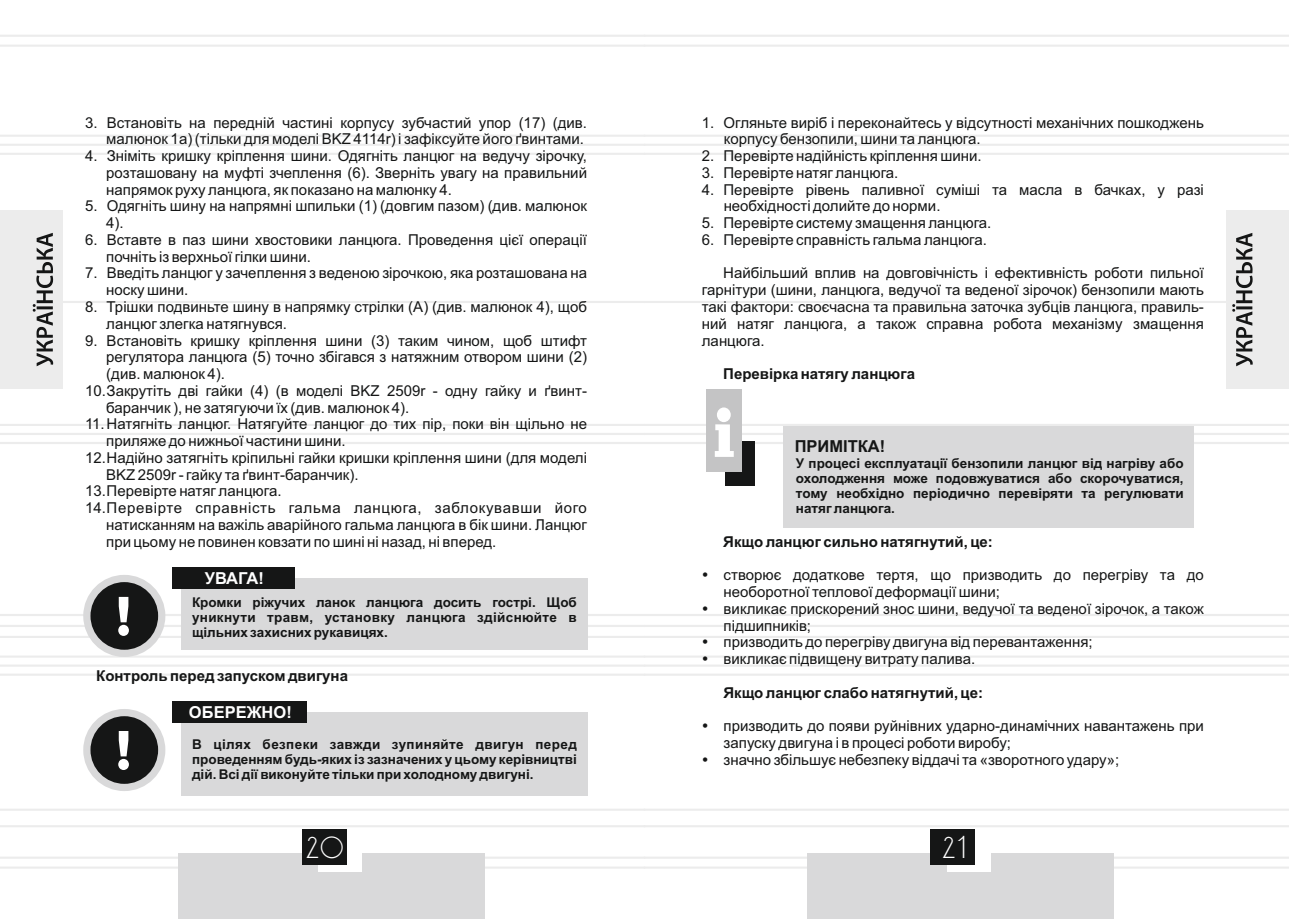
<style>
.page{position:relative;width:1289px;height:919px;background:#fff}
.page>*{position:absolute;margin:0;border:0;box-sizing:border-box;transform-origin:0 0}
.t1{font:26.25px "DS Standart Cyr";color:#fff}
.t2{font:700 16.5px "Arial";color:#fff}
.t3{font:700 16.5px "Arial";color:#151616}
.t4{font:15px/16.8px "Arial";color:#151616}
.t5{font:700 15px "Arial";color:#151616}
.t6{font:700 13.5px/15.1px "Arial";color:#151616;text-align:justify}
</style>
<div class="page">
<hr style="left:644px;top:135px;width:644px;height:2px;background:#ececec">
<hr style="left:644px;top:153px;width:644px;height:2px;background:#ececec">
<hr style="left:644px;top:655px;width:644px;height:2px;background:#ececec">
<hr style="left:644px;top:673px;width:644px;height:2px;background:#ececec">
<hr style="left:644px;top:856px;width:644px;height:2px;background:#ececec">
<hr style="left:644px;top:866px;width:644px;height:2px;background:#ececec">
<hr style="left:644px;top:35px;width:644px;height:2px;background:#ececec">
<hr style="left:644px;top:45px;width:644px;height:2px;background:#ececec">
<hr style="left:644px;top:808px;width:644px;height:2px;background:#ececec">
<hr style="left:644px;top:825px;width:644px;height:2px;background:#ececec">
<hr style="left:644px;top:301px;width:644px;height:2px;background:#ececec">
<hr style="left:0;top:135px;width:644px;height:2px;background:#ececec">
<hr style="left:0;top:144px;width:1288px;height:2px;background:#ececec">
<hr style="left:0;top:153px;width:644px;height:2px;background:#ececec">
<hr style="left:0;top:655px;width:644px;height:2px;background:#ececec">
<hr style="left:0;top:673px;width:644px;height:2px;background:#ececec">
<hr style="left:0;top:856px;width:644px;height:2px;background:#ececec">
<hr style="left:0;top:866px;width:644px;height:2px;background:#ececec">
<hr style="left:0;top:35px;width:644px;height:2px;background:#ececec">
<hr style="left:0;top:45px;width:644px;height:2px;background:#ececec">
<hr style="left:0;top:808px;width:644px;height:2px;background:#ececec">
<hr style="left:0;top:825px;width:644px;height:2px;background:#ececec">
<hr style="left:0;top:301px;width:644px;height:2px;background:#ececec">
<div style="left:83px;top:575px;width:82px;height:82px;border:14px solid #d9d9da;border-radius:50%"></div>
<div style="left:90px;top:582px;width:68px;height:67px;background:#151616;border-radius:50%"></div>
<div style="left:181px;top:578px;width:406px;height:72px;background:#d9d9da"></div>
<div style="left:172px;top:567px;width:123px;height:22px;background:#151616"></div>
<div style="left:83px;top:709px;width:82px;height:82px;border:14px solid #d9d9da;border-radius:50%"></div>
<div style="left:90px;top:716px;width:68px;height:67px;background:#151616;border-radius:50%"></div>
<svg style="left:118px;top:731px;width:11px;height:39px"></svg>
<div style="left:181px;top:712px;width:406px;height:83px;background:#d9d9da"></div>
<div style="left:172px;top:701px;width:135px;height:22px;background:#151616"></div>
<div style="left:725px;top:441px;width:29px;height:44px;background:#151616"></div>
<div style="left:705px;top:389px;width:36px;height:83px;background:#c4c4c5"></div>
<svg style="left:0;top:407px;width:1288px;height:50px"></svg>
<div style="left:783px;top:426px;width:410px;height:101px;background:#d9d9da"></div>
<div style="left:178px;top:853px;width:307px;height:65px;background:#d9d9da"></div>
<div style="left:318px;top:832px;width:44px;height:39px;background:#fff"></div>
<div style="left:301px;top:829px;width:45px;height:36px;background:#151616"></div>
<div style="left:0;top:210px;width:62px;height:179px;background:#ececec"></div>
<svg style="left:33px;top:233px;width:20px;height:133px"></svg>
<div style="left:807px;top:853px;width:306px;height:65px;background:#d9d9da"></div>
<div style="left:946px;top:832px;width:44px;height:39px;background:#fff"></div>
<div style="left:930px;top:829px;width:45px;height:36px;background:#151616"></div>
<div style="left:1226px;top:210px;width:62px;height:179px;background:#ececec"></div>
<svg style="left:1232px;top:233px;width:20px;height:133px"></svg>
<svg style="left:0;top:597px;width:1288px;height:47px"></svg>
<svg style="left:0;top:656px;width:1288px;height:11px"></svg>
<p class="t4" style="left:85px;top:115px;width:503px;text-align:right">3. Встановіть на передній частині корпусу зубчастий упор (17) (див. малюнок 1а) (тільки для моделі BKZ 4114r) і зафіксуйте його ґвинтами.</p>
<p class="t4" style="left:106px;top:149px;width:482px;text-align:justify;text-indent:-21px">4. Зніміть кришку кріплення шини. Одягніть ланцюг на ведучу зірочку, розташовану на муфті зчеплення (6). Зверніть увагу на правильний напрямок руху ланцюга, як показано на малюнку 4.</p>
<p class="t4" style="left:106px;top:199px;width:482px;text-indent:-21px">5. Одягніть шину на напрямні шпильки (1) (довгим пазом) (див. малюнок<br>4).</p>
<p class="t4" style="left:106px;top:233px;width:482px;text-indent:-21px">6. Вставте в паз шини хвостовики ланцюга. Проведення цієї операції почніть із верхньої гілки шини.</p>
<p class="t4" style="left:106px;top:266px;width:482px;text-indent:-21px">7. Введіть ланцюг у зачеплення з веденою зірочкою, яка розташована на носку шини.</p>
<p class="t4" style="left:106px;top:300px;width:482px;text-indent:-21px">8. Трішки подвиньте шину в напрямку стрілки (А) (див. малюнок 4), щоб ланцюг злегка натягнувся.</p>
<p class="t4" style="left:106px;top:333px;width:482px;text-align:justify;text-indent:-21px">9. Встановіть кришку кріплення шини (3) таким чином, щоб штифт регулятора ланцюга (5) точно збігався з натяжним отвором шини (2) (див. малюнок 4).</p>
<p class="t4" style="left:106px;top:383px;width:482px;text-indent:-21px">10. Закрутіть дві гайки (4) (в моделі BKZ 2509r - одну гайку и ґвинт&shy;баранчик ), не затягуючи їх (див. малюнок 4).</p>
<p class="t4" style="left:106px;top:417px;width:482px;text-indent:-21px">11. Натягніть ланцюг. Натягуйте ланцюг до тих пір, поки він щільно не приляже до нижньої частини шини.</p>
<p class="t4" style="left:106px;top:450px;width:482px;text-indent:-21px">12. Надійно затягніть кріпильні гайки кришки кріплення шини (для моделі<br>BKZ 2509r - гайку та ґвинт-баранчик).</p>
<p class="t4" style="left:85px;top:484px;width:198px">13. Перевірте натяг ланцюга.</p>
<p class="t4" style="left:106px;top:501px;width:482px;text-align:justify;text-indent:-21px">14. Перевірте справність гальма ланцюга, заблокувавши його натисканням на важіль аварійного гальма ланцюга в бік шини. Ланцюг при цьому не повинен ковзати по шині ні назад, ні вперед.</p>
<p class="t2" style="left:205px;top:572px;width:60px">УВАГА!</p>
<p class="t6" style="left:192px;top:595px;width:386px">Кромки ріжучих ланок ланцюга досить гострі. Щоб уникнути травм, установку ланцюга здійснюйте в щільних захисних рукавицях.</p>
<p class="t5" style="left:96px;top:670px;width:253px">Контроль перед запуском двигуна</p>
<p class="t2" style="left:189px;top:706px;width:104px">ОБЕРЕЖНО!</p>
<p class="t6" style="left:192px;top:737px;width:386px">В цілях безпеки завжди зупиняйте двигун перед проведенням будь-яких із зазначених у цьому керівництві дій. Всі дії виконуйте тільки при холодному двигуні.</p>
<p class="t4" style="left:723px;top:115px;width:481px;text-indent:-22px">1. Огляньте виріб і переконайтесь у відсутності механічних пошкоджень корпусу бензопили, шини та ланцюга.</p>
<p class="t4" style="left:702px;top:149px;width:281px">2. Перевірте надійність кріплення шини.</p>
<p class="t4" style="left:702px;top:165px;width:198px">3. Перевірте натяг ланцюга.</p>
<p class="t4" style="left:723px;top:182px;width:481px;text-indent:-22px">4. Перевірте рівень паливної суміші та масла в бачках, у разі необхідності долийте до норми.</p>
<p class="t4" style="left:702px;top:216px;width:291px">5. Перевірте систему змащення ланцюга.</p>
<p class="t4" style="left:702px;top:233px;width:286px">6. Перевірте справність гальма ланцюга.</p>
<p class="t4" style="left:702px;top:266px;width:503px;text-align:justify;text-indent:21px">Найбільший вплив на довговічність і ефективність роботи пильної гарнітури (шини, ланцюга, ведучої та веденої зірочок) бензопили мають такі фактори: своєчасна та правильна заточка зубців ланцюга, правиль&shy;ний натяг ланцюга, а також справна робота механізму змащення ланцюга.</p>
<p class="t5" style="left:723px;top:368px;width:193px">Перевірка натягу ланцюга</p>
<p class="t3" style="left:794px;top:439px;width:92px">ПРИМІТКА!</p>
<p class="t6" style="left:796px;top:456px;width:389px">У процесі експлуатації бензопили ланцюг від нагріву або охолодження може подовжуватися або скорочуватися, тому необхідно періодично перевіряти та регулювати натяг ланцюга.</p>
<p class="t5" style="left:723px;top:536px;width:271px">Якщо ланцюг сильно натягнутий, це:</p>
<p class="t4" style="left:723px;top:568px;width:481px">створює додаткове тертя, що призводить до перегріву та до необоротної теплової деформації шини;<br>викликає прискорений знос шини, ведучої та веденої зірочок, а також підшипників;<br>призводить до перегріву двигуна від перевантаження;<br>викликає підвищену витрату палива.</p>
<p class="t5" style="left:723px;top:686px;width:261px">Якщо ланцюг слабо натягнутий, це:</p>
<p class="t4" style="left:723px;top:718px;width:481px">призводить до появи руйнівних ударно-динамічних навантажень при запуску двигуна і в процесі роботи виробу;<br>значно збільшує небезпеку віддачі та «зворотного удару»;</p>
<h1 class="t1" style="left:306px;top:836px;width:38px">20</h1>
<h1 class="t1" style="left:942px;top:836px;width:24px">21</h1>
</div>
